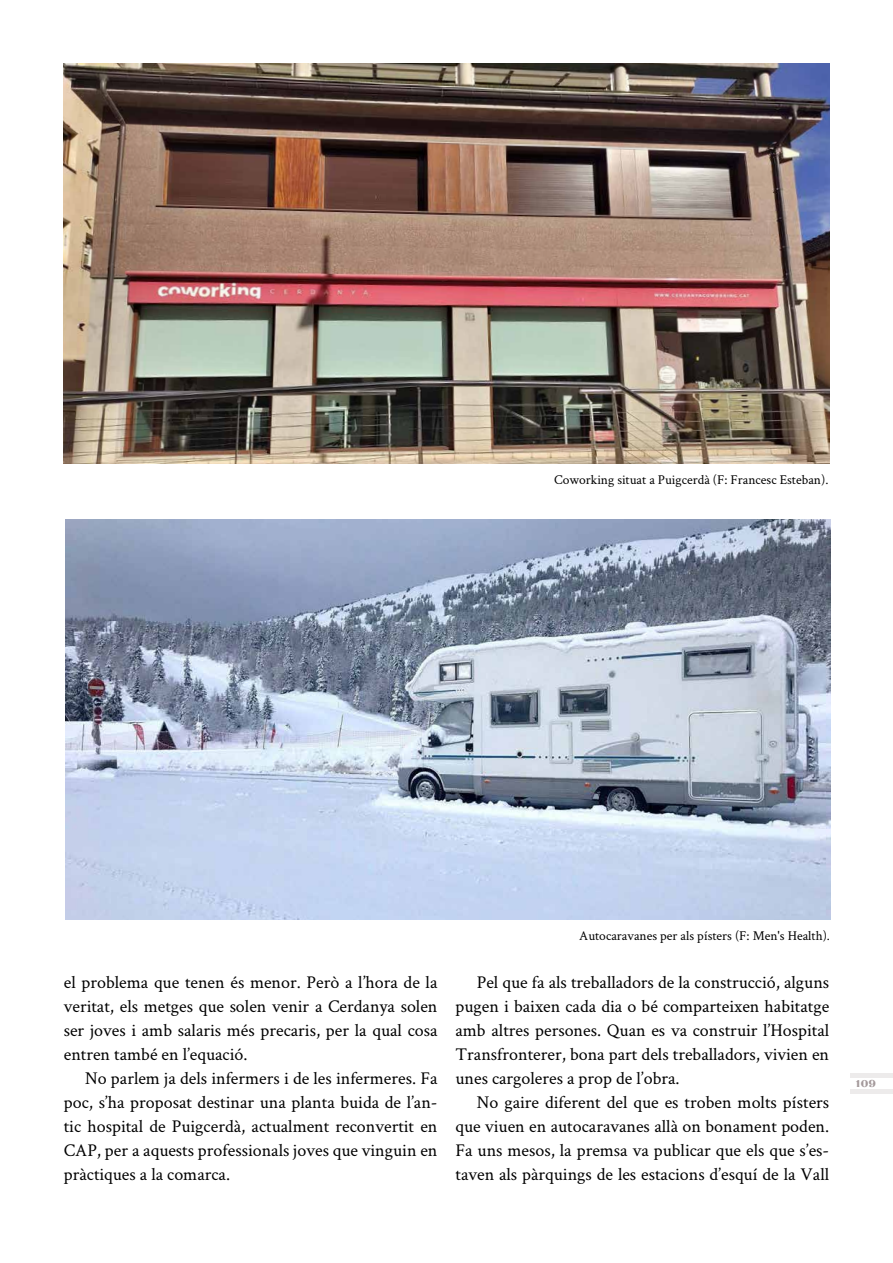
<style>
.page{position:relative;width:893px;height:1263px;background:#fff}
.page>*{position:absolute;margin:0;border:0;box-sizing:border-box;transform-origin:0 0}
.t1{font:18px/24px "Crimson";color:#000;text-align:justify}
.t2{font:13.5px "Crimson";color:#000}
.t3{font:10.5px "Titania";color:#a4999b}
</style>
<div class="page">
<img style="left:64px;top:64px;width:765px;height:400px">
<img style="left:65px;top:520px;width:766px;height:400px">
<hr style="left:850px;top:1073px;width:43px;height:4px;background:#edebeb">
<hr style="left:850px;top:1089px;width:43px;height:4px;background:#edebeb">
<p class="t2" style="left:554px;top:470px;width:276px">Coworking situat a Puigcerdà (F: Francesc Esteban).</p>
<p class="t1" style="left:64px;top:969px;width:375px">el problema que tenen és menor. Però a l’hora de la veritat, els metges que solen venir a Cerdanya solen ser joves i amb salaris més precaris, per la qual cosa entren també en l’equació.</p>
<p class="t1" style="left:64px;top:1065px;width:375px;text-indent:21px">No parlem ja dels infermers i de les infermeres. Fa poc, s’ha proposat destinar una planta buida de l’an&shy;tic hospital de Puigcerdà, actualment reconvertit en CAP, per a aquests professionals joves que vinguin en pràctiques a la comarca.</p>
<p class="t2" style="left:579px;top:926px;width:252px">Autocaravanes per als písters (F: Men's Health).</p>
<p class="t1" style="left:455px;top:969px;width:375px;text-indent:21px">Pel que fa als treballadors de la construcció, alguns pugen i baixen cada dia o bé comparteixen habitatge amb altres persones. Quan es va construir l’Hospital Transfronterer, bona part dels treballadors, vivien en unes cargoleres a prop de l’obra.</p>
<p class="t1" style="left:455px;top:1089px;width:375px;text-indent:21px">No gaire diferent del que es troben molts písters que viuen en autocaravanes allà on bonament poden.<br>Fa uns mesos, la premsa va publicar que els que s’es&shy;taven als pàrquings de les estacions d’esquí de la Vall</p>
<p class="t3" style="left:855px;top:1077px;width:22px">109</p>
</div>
